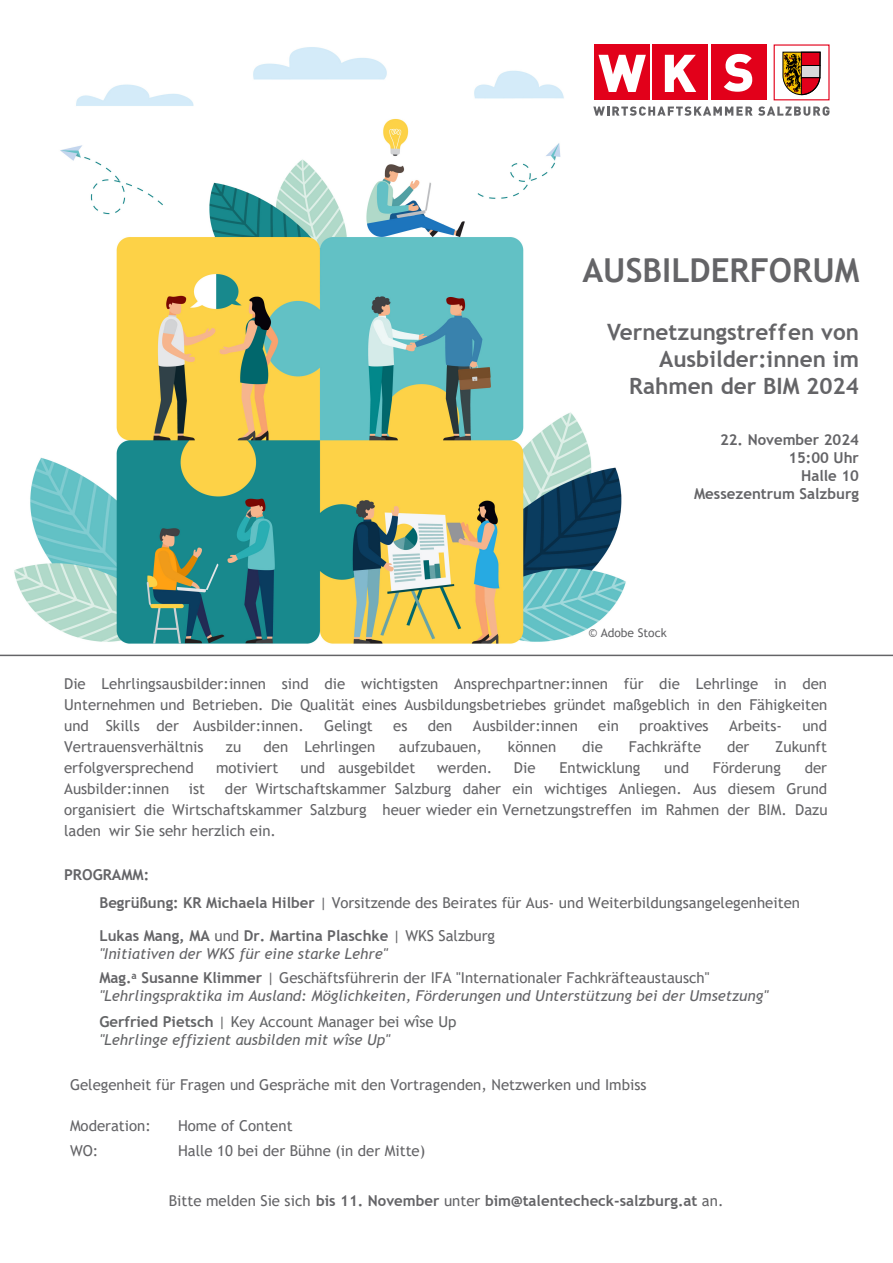
<style>
.page{position:relative;width:893px;height:1263px;background:#fff}
.page>*{position:absolute;margin:0;border:0;box-sizing:border-box;transform-origin:0 0}
.t1{font:700 33px "Trebuchet MS";color:#646467}
.t2{font:700 22.5px/27px "Trebuchet MS";color:#646467;text-align:right}
.t3{font:15px/21px "Trebuchet MS";color:#646467;text-align:justify}
.t4{font:italic 15px/18px "Trebuchet MS";color:#646467}
.t5{font:italic 15px/18px "Trebuchet MS";color:#636466}
.t6{font:700 15px "Trebuchet MS";color:#646467}
.t7{font:700 15px/18px "Trebuchet MS";color:#646467;text-align:right}
.t8{font:12px "Trebuchet MS";color:#646467}
.s1{font-style:inherit}
.s2{font-weight:700}
.s3{font-weight:700;font-style:normal}
.s4{font-style:normal}
.s5{font-weight:400}
</style>
<div class="page">
<img style="left:0;top:44px;width:674px;height:613px">
<div style="left:594px;top:44px;width:55px;height:56px;background:#e2001a"></div>
<div style="left:652px;top:44px;width:56px;height:56px;background:#e2001a"></div>
<div style="left:711px;top:44px;width:56px;height:56px;background:#e2001a"></div>
<svg style="left:665px;top:55px;width:31px;height:37px"></svg>
<svg style="left:724px;top:54px;width:28px;height:38px"></svg>
<svg style="left:598px;top:55px;width:48px;height:37px"></svg>
<svg style="left:593px;top:106px;width:236px;height:10px"></svg>
<svg style="left:782px;top:52px;width:39px;height:43px;background:#a15c3c"></svg>
<hr style="left:0;top:655px;width:893px;height:1px;background:#646467">
<h1 class="t1" style="left:582px;top:250px;width:278px">AUSBILDERFORUM</h1>
<h2 class="t2" style="left:607px;top:319px;width:253px">Vernetzungstreffen von<br>Ausbilder<span class="s1">:i</span>nnen im<br>Rahmen der BIM 202<span class="s1">4</span></h2>
<p class="t7" style="left:694px;top:431px;width:166px">2<span class="s1">2</span>. November 202<span class="s1">4<br></span>15<span class="s1">:00</span> Uhr<br>Halle 10<br>Messezentrum Salzburg</p>
<p class="t8" style="left:589px;top:625px;width:80px">© Adobe Stock</p>
<p class="t3" style="left:64px;top:673px;width:765px">Die Lehrlingsausbilder:innen sind die wichtigsten Ansprechpartner:innen für die Lehrlinge in den Unternehmen und Betrieben. Die Qualität eines Ausbildungsbetriebes gründet maßgeblich in den Fähigkeiten und Skills der Ausbilder:innen.</p>
<p class="t3" style="left:324px;top:715px;width:50px">Gelingt</p>
<p class="t3" style="left:393px;top:715px;width:16px">es</p>
<p class="t3" style="left:428px;top:715px;width:26px">den</p>
<p class="t3" style="left:473px;top:715px;width:107px">Ausbilder:innen</p>
<p class="t3" style="left:598px;top:715px;width:22px">ein</p>
<p class="t3" style="left:639px;top:715px;width:71px">proaktives</p>
<p class="t3" style="left:729px;top:715px;width:55px">Arbeits-</p>
<p class="t3" style="left:802px;top:715px;width:26px">und</p>
<p class="t3" style="left:64px;top:736px;width:141px">Vertrauensverhältnis</p>
<p class="t3" style="left:226px;top:736px;width:17px">zu</p>
<p class="t3" style="left:264px;top:736px;width:113px">den Lehrlingen</p>
<p class="t3" style="left:399px;top:736px;width:85px">aufzubauen,</p>
<p class="t3" style="left:508px;top:736px;width:50px">können</p>
<p class="t3" style="left:582px;top:736px;width:22px">die</p>
<p class="t3" style="left:629px;top:736px;width:74px">Fachkräfte</p>
<p class="t3" style="left:727px;top:736px;width:24px">der</p>
<p class="t3" style="left:775px;top:736px;width:53px">Zukunft</p>
<p class="t3" style="left:64px;top:757px;width:131px">erfolgversprechend</p>
<p class="t3" style="left:216px;top:757px;width:64px">motiviert</p>
<p class="t3" style="left:301px;top:757px;width:116px">und ausgebildet</p>
<p class="t3" style="left:437px;top:757px;width:57px">werden.</p>
<p class="t3" style="left:514px;top:757px;width:23px">Die</p>
<p class="t3" style="left:559px;top:757px;width:82px">Entwicklung</p>
<p class="t3" style="left:664px;top:757px;width:26px">und</p>
<p class="t3" style="left:713px;top:757px;width:70px">Förderung</p>
<p class="t3" style="left:805px;top:757px;width:24px">der</p>
<p class="t3" style="left:64px;top:778px;width:107px">Ausbilder:innen</p>
<p class="t3" style="left:189px;top:778px;width:18px">ist</p>
<p class="t3" style="left:64px;top:778px;width:765px;text-indent:161px">der Wirtschaftskammer Salzburg daher ein wichtiges Anliegen. Aus diesem Grund organisiert die Wirtschaftskammer Salzburg heuer wieder ein Vernetzungstreffen im Rahmen der BIM. Dazu laden wir Sie sehr herzlich ein.</p>
<p class="t3" style="left:99px;top:860px;width:702px;line-height:28.5px;text-indent:-35px"><span class="s2">PROGRAMM:<br></span><span class="s2">Begrüßung: KR Michaela Hilber</span> | Vorsitzende des Beirates für Aus- und Weiterbildungsangelegenheiten</p>
<p class="t4" style="left:99px;top:927px;width:397px"><span class="s3">Lukas Mang, MA</span> <span class="s4">und</span> <span class="s3">Dr.</span> <span class="s3">Mar</span><span class="s3">tina Plaschke</span> <span class="s4">| WKS Salzburg </span><span class="s1">"</span>Initiativen der WKS für eine starke Lehre"</p>
<p class="t4" style="left:99px;top:969px;width:670px"><span class="s3">Mag.</span><sup>a</sup> <span class="s3">Susanne Klimmer</span> <span class="s4">| Geschäftsführerin der IFA ''Internationaler Fachkräfteaustausch'' </span>"Lehrlingspraktika im Ausland: Möglichkeiten, Förderungen und Unterstützung bei der Umsetzung"</p>
<p class="t5" style="left:99px;top:1012px;width:358px"><span class="s3">Gerfried Pietsch</span> <span class="s4">| Key Account Manager bei wîse Up </span>"Lehrlinge effizient ausbilden mit wîse Up"</p>
<p class="t3" style="left:70px;top:1074px;width:578px">Gelegenheit für Fragen und Gespräche mit den Vortragenden, Netzwerken und Imbiss</p>
<p class="t3" style="left:70px;top:1115px;width:82px">Moderation:</p>
<p class="t3" style="left:178px;top:1115px;width:116px">Home of Content</p>
<p class="t3" style="left:70px;top:1140px;width:30px">WO:</p>
<p class="t3" style="left:178px;top:1140px;width:249px">Halle 10 bei der Bühne (in der Mitte)</p>
<p class="t6" style="left:169px;top:1192px;width:556px"><span class="s5">Bitte melden Sie sich</span> <span class="s1">bis 1</span>1<span class="s1">. November</span> <span class="s5">unter</span> bim@talentecheck-salzburg.at <span class="s5">an.</span></p>
</div>
